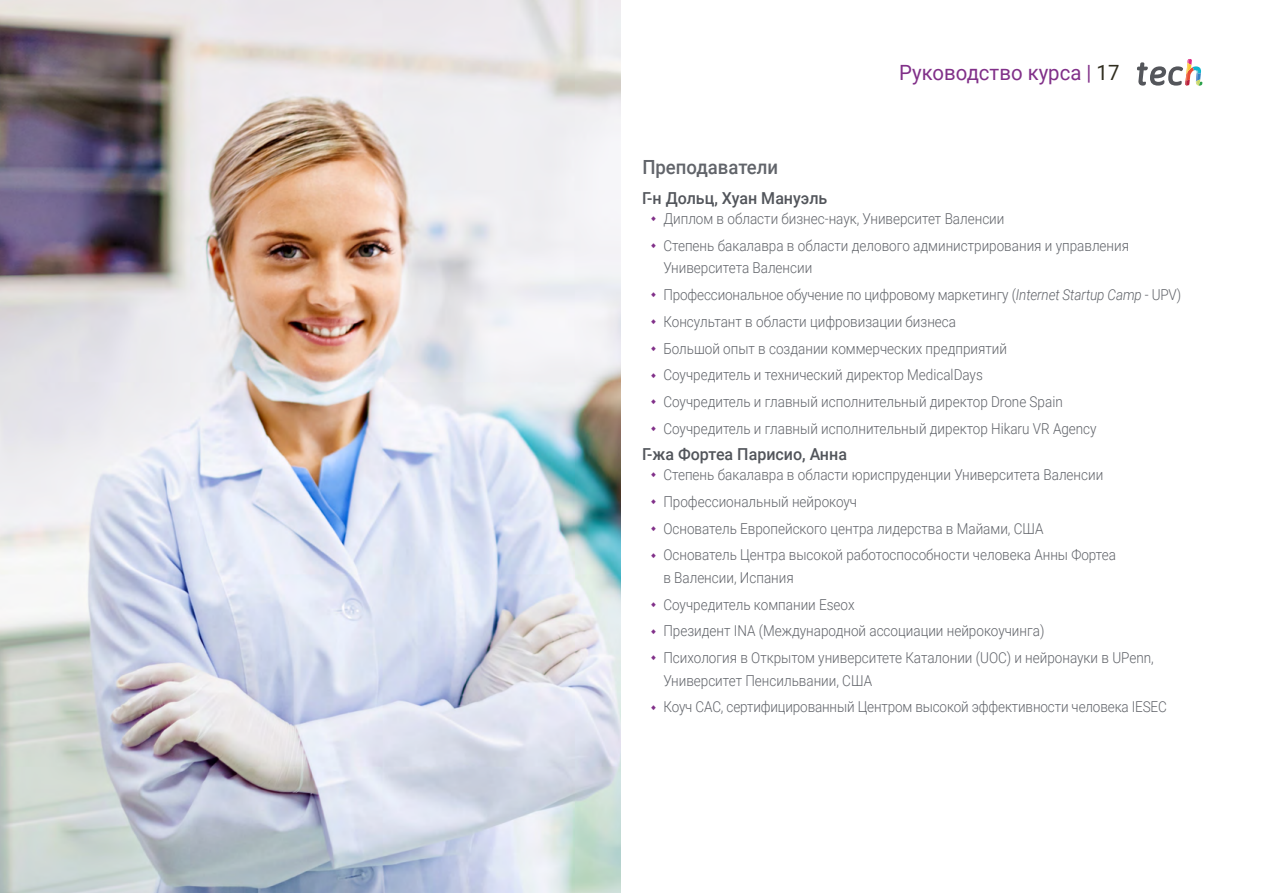
<style>
.page{position:relative;width:1263px;height:893px;background:#fff}
.page>*{position:absolute;margin:0;border:0;box-sizing:border-box;transform-origin:0 0}
.t1{font:21px "Roboto";color:#813089}
.t2{font:500 19.5px "Roboto";color:#61646a;scale:.95 1}
.t3{font:500 16.5px "Roboto";color:#52555b}
.t4{font:300 15px/26.7px "Roboto";color:#61646a;scale:.9 1}
.s1{color:#312e20}
.s2{font-style:italic}
</style>
<div class="page">
<svg style="left:1137px;top:59px;width:65px;height:27px"></svg>
<img style="left:0;top:0;width:621px;height:893px">
<h1 class="t1" style="left:899px;top:57px;width:222px">Руководство курса | <span class="s1">17</span></h1>
<h2 class="t2" style="left:642px;top:154px;width:144px">Преподаватели</h2>
<p class="t3" style="left:642px;top:186px;width:187px">Г-н Дольц, Хуан Мануэль</p>
<p class="t4" style="left:663px;top:205px;width:519px">Диплом в области бизнес-наук, Университет Валенсии<br>Степень бакалавра в области делового администрирования и управления</p>
<p class="t4" style="left:663px;top:254px;width:577px">Университета Валенсии<br>Профессиональное обучение по цифровому маркетингу (<span class="s2">Internet Startup Camp</span> - UPV)<br>Консультант в области цифровизации бизнеса<br>Большой опыт в создании коммерческих предприятий<br>Соучредитель и технический директор MedicalDays<br>Соучредитель и главный исполнительный директор Drone Spain<br>Соучредитель и главный исполнительный директор Hikaru VR Agency</p>
<p class="t3" style="left:642px;top:442px;width:206px">Г-жа Фортеа Парисио, Анна</p>
<p class="t4" style="left:663px;top:461px;width:504px">Степень бакалавра в области юриспруденции Университета Валенсии Профессиональный нейрокоуч<br>Основатель Европейского центра лидерства в Майами, США Основатель Центра высокой работоспособности человека Анны Фортеа</p>
<p class="t4" style="left:663px;top:563px;width:546px">в Валенсии, Испания<br>Соучредитель компании Eseox<br>Президент INA (Международной ассоциации нейрокоучинга)<br>Психология в Открытом университете Каталонии (UOC) и нейронауки в UPenn,</p>
<p class="t4" style="left:663px;top:666px;width:561px">Университет Пенсильвании, США<br>Коуч CAC, сертифицированный Центром высокой эффективности человека IESEC</p>
</div>
